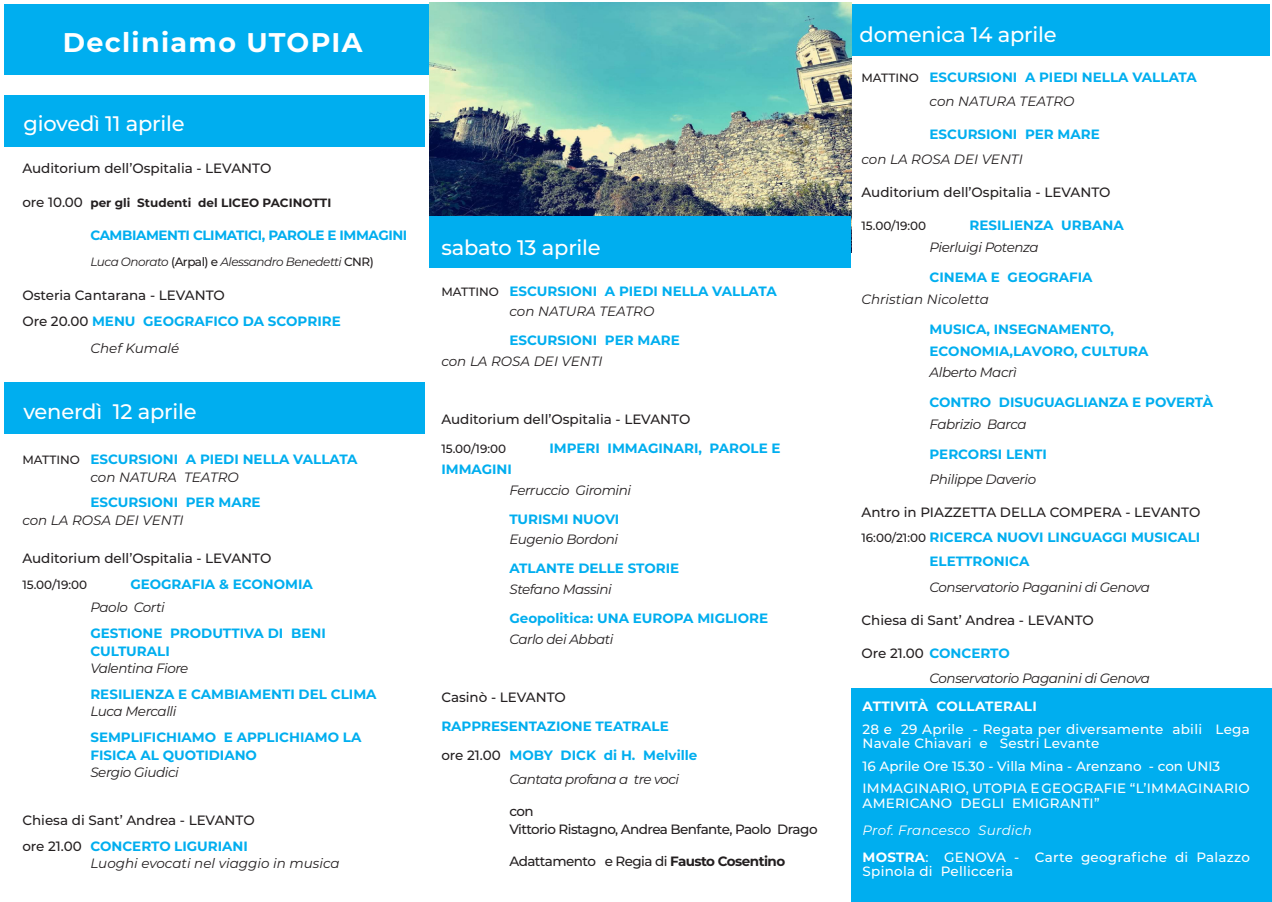
<style>
.page{position:relative;width:1272px;height:902px;background:#fff}
.page>*{position:absolute;margin:0;border:0;box-sizing:border-box;transform-origin:0 0}
.t1{font:700 27px "Montserrat";letter-spacing:.05em;color:#fff}
.t2{font:500 21px "Montserrat";letter-spacing:-.01em;color:#fff}
.t3{font:700 13.5px/17.4px "Montserrat";color:#00aeef}
.t4{font:500 13.5px "Montserrat";color:#231f20}
.t5{font:italic 13.5px/20.5px "Montserrat";letter-spacing:-.03em;color:#231f20}
.t6{font:500 13.5px/14.2px "Montserrat";letter-spacing:.02em;color:#fff}
.t7{font:italic 13.5px/21.6px "Montserrat";color:#231f20}
.t8{font:500 13.5px/17.5px "Montserrat";letter-spacing:-.04em;color:#231f20}
.t9{font:500 13.5px "Montserrat";color:#fff}
.t10{font:700 13.5px "Montserrat";letter-spacing:-.03em;color:#00aeef}
.t11{font:italic 13.5px "Montserrat";letter-spacing:.02em;color:#fff}
.t12{font:700 13.5px "Montserrat";letter-spacing:.02em;color:#fff}
.t13{font:italic 12px "Montserrat";letter-spacing:-.04em;color:#231f20}
.t14{font:700 12px "Montserrat";color:#231f20}
.t15{font:500 12px "Montserrat";color:#231f20}
.s1{font-weight:500;font-size:13.5px}
.s2{font-weight:500;font-style:normal}
.s3{font-weight:500;color:#231f20}
.s4{font-weight:500;font-size:12px;color:#231f20}
.s5{font-weight:400;font-style:italic;color:#231f20}
.s6{font-weight:700;font-style:normal;color:#00aeef}
.s7{font-weight:700}
.s8{font-weight:700;color:#00aeef}
</style>
<div class="page">
<div style="left:851px;top:688px;width:420px;height:213px;background:#00aeef"></div>
<div style="left:4px;top:95px;width:420px;height:51px;background:#00aeef"></div>
<div style="left:4px;top:383px;width:420px;height:51px;background:#00aeef"></div>
<div style="left:851px;top:4px;width:418px;height:51px;background:#00aeef"></div>
<div style="left:4px;top:4px;width:424px;height:70px;background:#00aeef"></div>
<img style="left:429px;top:2px;width:422px;height:214px">
<div style="left:429px;top:216px;width:422px;height:51px;background:#00aeef"></div>
<p class="t1" style="left:63px;top:23px;width:301px">Decliniamo UTOPIA</p>
<p class="t2" style="left:859px;top:20px;width:198px">domenica 14 aprile</p>
<p class="t2" style="left:23px;top:109px;width:163px">giovedì 11 aprile</p>
<p class="t4" style="left:22px;top:158px;width:250px">Auditorium dell’Ospitalia - LEVANTO</p>
<p class="t14" style="left:22px;top:193px;width:310px"><span class="s1">ore 10.00</span> per gli Studenti del LICEO PACINOTTI</p>
<p class="t10" style="left:90px;top:226px;width:318px">CAMBIAMENTI CLIMATICI, PAROLE E IMMAGINI</p>
<p class="t13" style="left:90px;top:253px;width:285px">Luca Onorato <span class="s2">(Arpal) e</span> Alessandro Benedetti <span class="s2">CNR)</span></p>
<p class="t4" style="left:22px;top:285px;width:204px">Osteria Cantarana - LEVANTO</p>
<p class="t3" style="left:22px;top:312px;width:320px"><span class="s3">Ore 20.00</span> MENU GEOGRAFICO DA SCOPRIRE</p>
<p class="t7" style="left:90px;top:336px;width:90px">Chef Kumalé</p>
<p class="t2" style="left:23px;top:397px;width:175px">venerdì 12 aprile</p>
<p class="t3" style="left:90px;top:450px;width:269px;text-indent:-68px"><span class="s4">MATTINO</span> ESCURSIONI A PIEDI NELLA VALLATA <span class="s5">con NATURA TEATRO</span></p>
<p class="t3" style="left:22px;top:493px;width:240px;text-indent:68px">ESCURSIONI PER MARE <span class="s5">con LA ROSA DEI VENTI</span></p>
<p class="t4" style="left:22px;top:549px;width:250px">Auditorium dell’Ospitalia - LEVANTO</p>
<p class="t15" style="left:22px;top:576px;width:66px">15.00/19:00</p>
<p class="t3" style="left:130px;top:575px;width:184px">GEOGRAFIA &amp; ECONOMIA</p>
<p class="t5" style="left:90px;top:596px;width:76px">Paolo Corti</p>
<p class="t3" style="left:90px;top:624px;width:237px">GESTIONE PRODUTTIVA DI BENI<br>CULTURALI<br><span class="s5">Valentina Fiore</span></p>
<p class="t3" style="left:90px;top:684px;width:288px">RESILIENZA E CAMBIAMENTI DEL CLIMA<br><span class="s5">Luca Mercalli</span></p>
<p class="t3" style="left:90px;top:728px;width:272px">SEMPLIFICHIAMO E APPLICHIAMO LA<br>FISICA AL QUOTIDIANO<br><span class="s5">Sergio Giudici</span></p>
<p class="t4" style="left:22px;top:810px;width:234px">Chiesa di Sant’ Andrea - LEVANTO</p>
<p class="t7" style="left:90px;top:836px;width:251px;line-height:17.4px;text-indent:-68px"><span class="s2">ore 21.00</span> <span class="s6">CONCERTO LIGURIANI<br></span>Luoghi evocati nel viaggio in musica</p>
<p class="t2" style="left:441px;top:233px;width:161px">sabato 13 aprile</p>
<p class="t3" style="left:509px;top:280px;width:269px;line-height:20.5px;text-indent:-68px"><span class="s4">MATTINO</span> ESCURSIONI A PIEDI NELLA VALLATA <span class="s5">con NATURA TEATRO</span></p>
<p class="t3" style="left:441px;top:329px;width:240px;line-height:20.5px;text-indent:68px">ESCURSIONI PER MARE <span class="s5">con LA ROSA DEI VENTI</span></p>
<p class="t4" style="left:441px;top:410px;width:250px">Auditorium dell’Ospitalia - LEVANTO</p>
<p class="t15" style="left:441px;top:440px;width:66px">15.00/19:00</p>
<p class="t3" style="left:549px;top:439px;width:233px">IMPERI IMMAGINARI, PAROLE E</p>
<p class="t5" style="left:509px;top:458px;width:123px;text-indent:-68px"><span class="s6">IMMAGINI<br></span>Ferruccio Giromini</p>
<p class="t5" style="left:509px;top:508px;width:111px"><span class="s6">TURISMI NUOVI<br></span>Eugenio Bordoni</p>
<p class="t3" style="left:509px;top:557px;width:171px;line-height:20.5px">ATLANTE DELLE STORIE<br><span class="s5">Stefano Massini</span></p>
<p class="t3" style="left:509px;top:607px;width:260px;line-height:20.5px">Geopolitica: UNA EUROPA MIGLIORE<br><span class="s5">Carlo dei Abbati</span></p>
<p class="t4" style="left:441px;top:687px;width:126px">Casinò - LEVANTO</p>
<p class="t3" style="left:441px;top:716px;width:229px">RAPPRESENTAZIONE TEATRALE</p>
<p class="t5" style="left:509px;top:743px;width:189px;line-height:23.5px;text-indent:-68px"><span class="s2">ore 21.00</span> <span class="s6">MOBY DICK di H. Melville<br></span>Cantata profana a tre voci</p>
<p class="t8" style="left:509px;top:801px;width:309px">con<br>Vittorio Ristagno, Andrea Benfante, Paolo Drago</p>
<p class="t8" style="left:509px;top:851px;width:277px">Adattamento e Regia di <span class="s7">Fausto Cosentino</span></p>
<p class="t3" style="left:929px;top:64px;width:269px;line-height:24.6px;text-indent:-68px"><span class="s4">MATTINO</span> ESCURSIONI A PIEDI NELLA VALLATA <span class="s5">con NATURA TEATRO</span></p>
<p class="t3" style="left:861px;top:122px;width:240px;line-height:24.6px;text-indent:68px">ESCURSIONI PER MARE <span class="s5">con LA ROSA DEI VENTI</span></p>
<p class="t4" style="left:861px;top:183px;width:250px">Auditorium dell’Ospitalia - LEVANTO</p>
<p class="t15" style="left:861px;top:218px;width:66px">15.00/19:00</p>
<p class="t3" style="left:929px;top:214px;width:196px;line-height:21.6px;text-indent:40px">RESILIENZA URBANA<br><span class="s5">Pierluigi Potenza</span></p>
<p class="t7" style="left:861px;top:266px;width:232px;text-indent:68px"><span class="s6">CINEMA E GEOGRAFIA<br></span>Christian Nicoletta</p>
<p class="t3" style="left:929px;top:318px;width:220px;line-height:21.6px">MUSICA, INSEGNAMENTO,<br>ECONOMIA,LAVORO, CULTURA<br><span class="s5">Alberto Macrì</span></p>
<p class="t3" style="left:929px;top:391px;width:285px;line-height:21.6px">CONTRO DISUGUAGLIANZA E POVERTÀ<br><span class="s5">Fabrizio Barca</span></p>
<p class="t5" style="left:929px;top:441px;width:119px;line-height:24.6px"><span class="s6">PERCORSI LENTI<br></span>Philippe Daverio</p>
<p class="t4" style="left:861px;top:503px;width:340px">Antro in PIAZZETTA DELLA COMPERA - LEVANTO</p>
<p class="t3" style="left:861px;top:527px;width:340px"><span class="s4">16:00/21:00</span> RICERCA NUOVI LINGUAGGI MUSICALI</p>
<p class="t3" style="left:929px;top:552px;width:101px">ELETTRONICA</p>
<p class="t5" style="left:929px;top:576px;width:222px">Conservatorio Paganini di Genova</p>
<p class="t4" style="left:861px;top:611px;width:234px">Chiesa di Sant’ Andrea - LEVANTO</p>
<p class="t4" style="left:861px;top:644px;width:150px">Ore 21.00 <span class="s8">CONCERTO</span></p>
<p class="t5" style="left:929px;top:667px;width:222px">Conservatorio Paganini di Genova</p>
<p class="t12" style="left:862px;top:696px;width:176px">ATTIVITÀ COLLATERALI</p>
<p class="t6" style="left:862px;top:721px;width:389px">28 e 29 Aprile - Regata per diversamente abili Lega<br>Navale Chiavari e Sestri Levante</p>
<p class="t9" style="left:862px;top:756px;width:359px">16 Aprile Ore 15.30 - Villa Mina - Arenzano - con UNI3</p>
<p class="t6" style="left:862px;top:780px;width:389px">IMMAGINARIO, UTOPIA E GEOGRAFIE “L’IMMAGINARIO<br>AMERICANO DEGLI EMIGRANTI”</p>
<p class="t11" style="left:862px;top:820px;width:171px">Prof. Francesco Surdich</p>
<p class="t6" style="left:862px;top:849px;width:389px"><span class="s7">MOSTRA</span>: GENOVA - Carte geografiche di Palazzo<br>Spinola di Pellicceria</p>
</div>
